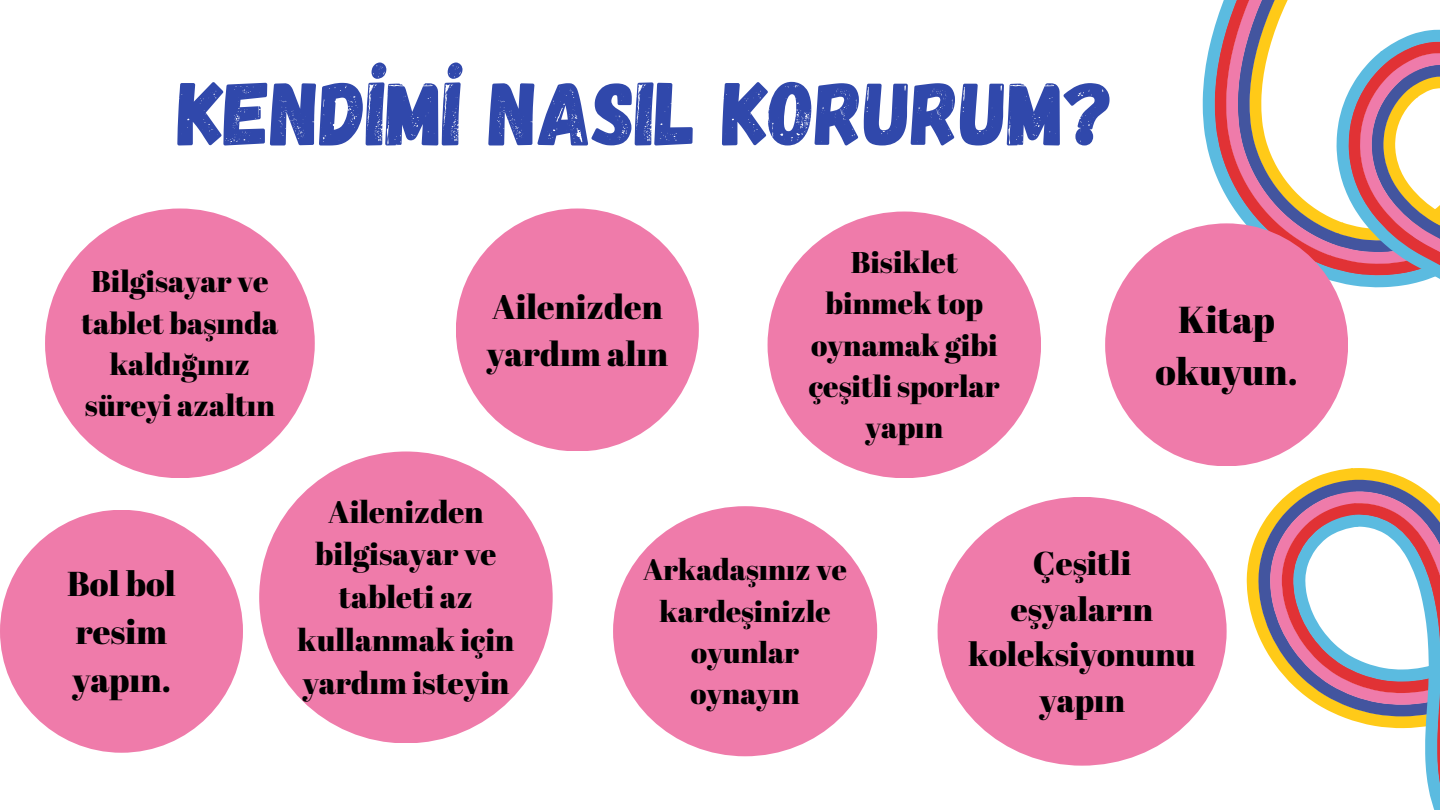
<style>
.page{position:relative;width:1440px;height:810px;background:#fff}
.page>*{position:absolute;margin:0;border:0;box-sizing:border-box;transform-origin:0 0}
.t1{font:90px "Gagalin";color:#3048ab}
.t2{font:37.5px/52.5px "Abril Fatface";color:#000;text-align:center}
.t3{font:34.5px/48px "Abril Fatface";color:#000}
.t4{font:34px/47.2px "Abril Fatface";color:#000}
.t5{font:33px/45.8px "Abril Fatface";color:#000;text-align:center}
.t6{font:31px/42.8px "Abril Fatface";color:#000;text-align:center}
.t7{font:30px/41.2px "Abril Fatface";color:#000;text-align:center}
.t8{font:29.5px/41.2px "Abril Fatface";color:#000;text-align:center}
</style>
<div class="page">
<svg style="left:1122px;top:0;width:120px;height:282px"></svg>
<svg style="left:1242px;top:0;width:198px;height:228px"></svg>
<svg style="left:1260px;top:43px;width:180px;height:400px"></svg>
<svg style="left:1300px;top:472px;width:118px;height:13px;fill:#ffca18"></svg>
<svg style="left:1282px;top:485px;width:153px;height:14px;background:#a98f85"></svg>
<svg style="left:1246px;top:499px;width:194px;height:311px"></svg>
<div style="left:45px;top:208px;width:270px;height:270px;background:#ef7baa;border-radius:50%"></div>
<div style="left:1105px;top:223px;width:243px;height:243px;background:#ef7baa;border-radius:50%"></div>
<div style="left:613px;top:506px;width:264px;height:250px;background:#ef7baa;border-radius:50%"></div>
<div style="left:0;top:510px;width:243px;height:243px;background:#ef7baa;border-radius:50%"></div>
<div style="left:938px;top:497px;width:289px;height:269px;background:#ef7baa;border-radius:50%"></div>
<div style="left:259px;top:451px;width:294px;height:292px;background:#ef7baa;border-radius:50%"></div>
<div style="left:768px;top:212px;width:273px;height:266px;background:#ef7baa;border-radius:50%"></div>
<div style="left:456px;top:208px;width:243px;height:243px;background:#ef7baa;border-radius:50%"></div>
<div style="left:115px;top:37px;width:1063px;height:144px;background:#fff;border-radius:72px"></div>
<p class="t1" style="left:178px;top:55px;width:938px">KENDİMİ NASIL KORURUM?</p>
<p class="t7" style="left:81px;top:260px;width:199px">Bilgisayar ve tablet başında kaldığınız süreyi azaltın</p>
<p class="t4" style="left:486px;top:282px;width:183px">Ailenizden yardım alın</p>
<p class="t7" style="left:809px;top:241px;width:193px">Bisiklet binmek top oynamak gibi çeşitli sporlar yapın</p>
<p class="t2" style="left:1156px;top:292px;width:143px">Kitap okuyun.</p>
<p class="t3" style="left:67px;top:559px;width:110px">Bol bol resim yapın.</p>
<p class="t6" style="left:298px;top:489px;width:218px">Ailenizden bilgisayar ve tableti az kullanmak için yardım isteyin</p>
<p class="t8" style="left:643px;top:549px;width:206px">Arkadaşınız ve kardeşinizle oyunlar oynayın</p>
<p class="t5" style="left:969px;top:539px;width:229px">Çeşitli eşyaların koleksiyonunu yapın</p>
</div>
